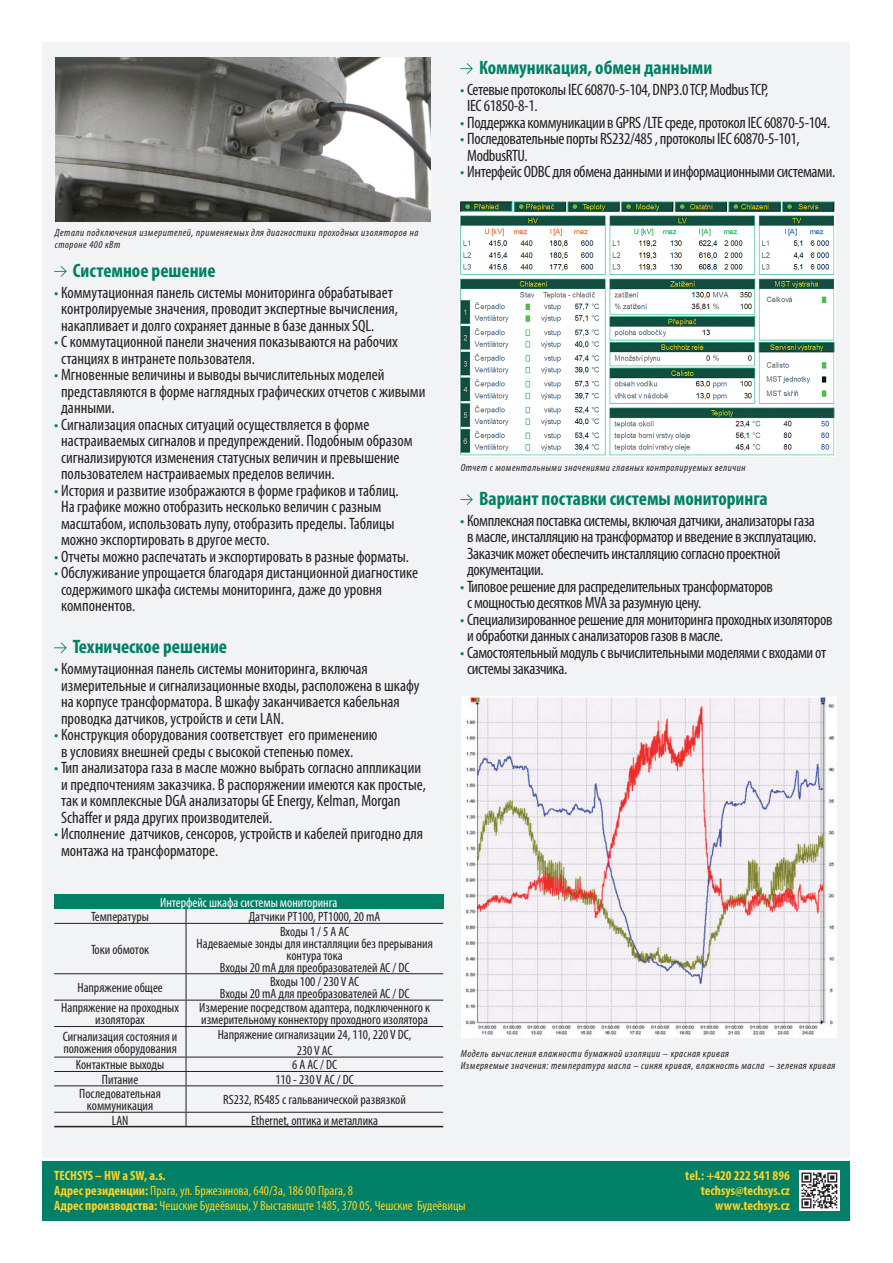
<style>
.page{position:relative;width:893px;height:1263px;background:#fff}
.page>*{position:absolute;margin:0;border:0;box-sizing:border-box;transform-origin:0 0}
.t1{font:700 condensed 19.5px "Myriad Pro";color:#008066}
.t2{font:condensed 16.5px/16.5px "Myriad Pro";color:#231f20}
.t3{font:condensed 16.5px/16.5px "Myriad Pro";letter-spacing:-.02em;color:#231f20}
.t4{font:condensed 13.5px/12px "Myriad Pro";color:#231f20;text-align:center}
.t5{font:condensed 13.5px/15px "Myriad Pro";color:#ffd224}
.t6{font:700 condensed 13.5px/15px "Myriad Pro";color:#ffd224;text-align:right}
.t7{font:condensed 13.5px "Myriad Pro";color:#fff}
.t8{font:italic condensed 10.5px/12px "Myriad Pro";letter-spacing:.05em;color:#231f20}
.s1{color:#008066}
.s2{font-weight:700}
</style>
<div class="page">
<div style="left:43px;top:43px;width:807px;height:1116px;background:#f2f3f4"></div>
<div style="left:43px;top:1159px;width:807px;height:62px;background:#008066"></div>
<hr style="left:13px;top:1158px;width:859px;height:3px;background:#fff">
<svg style="left:54px;top:266px;width:13px;height:11px"></svg>
<svg style="left:54px;top:642px;width:13px;height:11px"></svg>
<div style="left:54px;top:894px;width:389px;height:15px;background:#008066"></div>
<hr style="left:54px;top:923px;width:132px;height:1px;background:#231f20">
<hr style="left:186px;top:923px;width:257px;height:1px;background:#231f20">
<hr style="left:54px;top:973px;width:132px;height:1px;background:#231f20">
<hr style="left:186px;top:973px;width:257px;height:1px;background:#231f20">
<hr style="left:54px;top:1000px;width:132px;height:1px;background:#231f20">
<hr style="left:186px;top:1000px;width:257px;height:1px;background:#231f20">
<hr style="left:54px;top:1026px;width:132px;height:1px;background:#231f20">
<hr style="left:186px;top:1026px;width:257px;height:1px;background:#231f20">
<hr style="left:54px;top:1057px;width:132px;height:1px;background:#231f20">
<hr style="left:186px;top:1057px;width:257px;height:1px;background:#231f20">
<hr style="left:54px;top:1071px;width:132px;height:1px;background:#231f20">
<hr style="left:186px;top:1071px;width:257px;height:1px;background:#231f20">
<hr style="left:54px;top:1085px;width:132px;height:1px;background:#231f20">
<hr style="left:186px;top:1085px;width:257px;height:1px;background:#231f20">
<hr style="left:54px;top:1112px;width:132px;height:1px;background:#231f20">
<hr style="left:186px;top:1112px;width:257px;height:1px;background:#231f20">
<svg style="left:186px;top:909px;width:1px;height:14px"></svg>
<hr style="left:186px;top:924px;width:1px;height:49px;background:#231f20">
<svg style="left:186px;top:974px;width:1px;height:52px"></svg>
<hr style="left:186px;top:1027px;width:1px;height:30px;background:#231f20">
<svg style="left:186px;top:1057px;width:1px;height:69px"></svg>
<hr style="left:54px;top:1126px;width:132px;height:1px;background:#231f20">
<hr style="left:186px;top:1126px;width:257px;height:1px;background:#231f20">
<svg style="left:460px;top:63px;width:13px;height:11px"></svg>
<svg style="left:460px;top:494px;width:13px;height:11px"></svg>
<img style="left:799px;top:1170px;width:40px;height:40px">
<img style="left:55px;top:57px;width:376px;height:165px">
<img style="left:459px;top:202px;width:377px;height:255px">
<img style="left:462px;top:696px;width:374px;height:341px">
<p class="t8" style="left:55px;top:227px;width:365px">Детали подключения измерителей, применяемых для диагностики проходных изоляторов на стороне 400 кВт</p>
<p class="t1" style="left:73px;top:258px;width:144px">Системное решение</p>
<p class="t2" style="left:61px;top:284px;width:338px;text-indent:-7px"><span class="s1">•</span> Коммутационная панель системы мониторинга обрабатывает контролируемые значения, проводит экспертные вычисления, накапливает и долго сохраняет данные в базе данных SQL.</p>
<p class="t2" style="left:61px;top:333px;width:338px;text-indent:-7px"><span class="s1">•</span> С коммутационной панели значения показываются на рабочих станциях в интранете пользователя.</p>
<p class="t2" style="left:61px;top:366px;width:366px;text-indent:-7px"><span class="s1">•</span> Мгновенные величины и выводы вычислительных моделей представляются в форме наглядных графических отчетов с живыми данными.</p>
<p class="t2" style="left:61px;top:416px;width:353px;text-indent:-7px"><span class="s1">•</span> Сигнализация опасных ситуаций осуществляется в форме настраиваемых сигналов и предупреждений. Подобным образом сигнализируются изменения статусных величин и превышение пользователем настраиваемых пределов величин.</p>
<p class="t2" style="left:61px;top:482px;width:339px;text-indent:-7px"><span class="s1">•</span> История и развитие изображаются в форме графиков и таблиц.<br>На графике можно отобразить несколько величин с разным масштабом, использовать лупу, отобразить пределы. Таблицы можно экспортировать в другое место.</p>
<p class="t2" style="left:54px;top:548px;width:356px"><span class="s1">•</span> Отчеты можно распечатать и экспортировать в разные форматы.</p>
<p class="t2" style="left:61px;top:564px;width:359px;text-indent:-7px"><span class="s1">•</span> Обслуживание упрощается благодаря дистанционной диагностике содержимого шкафа системы мониторинга, даже до уровня компонентов.</p>
<p class="t1" style="left:73px;top:635px;width:156px">Техническое решение</p>
<p class="t2" style="left:61px;top:660px;width:360px;text-indent:-7px"><span class="s1">•</span> Коммутационная панель системы мониторинга, включая измерительные и сигнализационные входы, расположена в шкафу на корпусе трансформатора. В шкафу заканчивается кабельная проводка датчиков, устройств и сети LAN.</p>
<p class="t2" style="left:61px;top:726px;width:318px;text-indent:-7px"><span class="s1">•</span> Конструкция оборудования соответствует его применению в условиях внешней среды с высокой степенью помех.</p>
<p class="t2" style="left:61px;top:759px;width:366px;text-indent:-7px"><span class="s1">•</span> Тип анализатора газа в масле можно выбрать согласно аппликации и предпочтениям заказчика. В распоряжении имеются как простые, так и комплексные DGA анализаторы GE Energy, Kelman, Morgan Schaffer и ряда других производителей.</p>
<p class="t2" style="left:61px;top:825px;width:364px;text-indent:-7px"><span class="s1">•</span> Исполнение датчиков, сенсоров, устройств и кабелей пригодно для монтажа на трансформаторе.</p>
<p class="t7" style="left:160px;top:894px;width:179px">Интерфейс шкафа системы мониторинга</p>
<p class="t4" style="left:91px;top:911px;width:59px">Температуры</p>
<p class="t4" style="left:249px;top:911px;width:133px">Датчики PT100, PT1000, 20 mA</p>
<p class="t4" style="left:91px;top:943px;width:60px">Токи обмоток</p>
<p class="t4" style="left:197px;top:925px;width:238px">Входы 1 / 5 A AC<br>Надеваемые зонды для инсталляции без прерывания контура тока<br>Входы 20 mA для преобразователей AC / DC</p>
<p class="t4" style="left:77px;top:981px;width:87px">Напряжение общее</p>
<p class="t4" style="left:220px;top:975px;width:191px">Входы 100 / 230 V AC<br>Входы 20 mA для преобразователей AC / DC</p>
<p class="t4" style="left:61px;top:1002px;width:119px">Напряжение на проходных изоляторах</p>
<p class="t4" style="left:199px;top:1002px;width:232px;text-align:left">Измерение посредством адаптера, подключенного к измерительному коннектору проходного изолятора</p>
<p class="t4" style="left:63px;top:1030px;width:116px;text-align:left">Сигнализация состояния и положения оборудования</p>
<p class="t4" style="left:218px;top:1026px;width:195px;line-height:16.2px">Напряжение сигнализации 24, 110, 220 V DC,<br>230 V AC</p>
<p class="t4" style="left:76px;top:1059px;width:90px">Контактные выходы</p>
<p class="t4" style="left:292px;top:1059px;width:47px">6 A AC / DC</p>
<p class="t4" style="left:102px;top:1073px;width:38px">Питание</p>
<p class="t4" style="left:275px;top:1073px;width:80px">110 - 230 V AC / DC</p>
<p class="t4" style="left:79px;top:1087px;width:83px">Последовательная коммуникация</p>
<p class="t4" style="left:223px;top:1093px;width:184px">RS232, RS485 с гальванической развязкой</p>
<p class="t4" style="left:112px;top:1114px;width:18px">LAN</p>
<p class="t4" style="left:251px;top:1114px;width:129px">Ethernet, оптика и металлика</p>
<p class="t1" style="left:479px;top:55px;width:235px">Коммуникация, обмен данными</p>
<p class="t3" style="left:467px;top:81px;width:303px;text-indent:-7px"><span class="s1">•</span> Сетевые протоколы IEC 60870-5-104, DNP3.0 TCP, Modbus TCP,<br>IEC 61850-8-1.</p>
<p class="t3" style="left:460px;top:114px;width:371px"><span class="s1">•</span> Поддержка коммуникации в GPRS /LTE среде, протокол IEC 60870-5-104.</p>
<p class="t3" style="left:467px;top:131px;width:334px;text-indent:-7px"><span class="s1">•</span> Последовательные порты RS232/485 , протоколы IEC 60870-5-101,<br>ModbusRTU.</p>
<p class="t3" style="left:460px;top:164px;width:376px"><span class="s1">•</span> Интерфейс ODBC для обмена данными и информационными системами.</p>
<p class="t8" style="left:461px;top:461px;width:286px">Отчет с моментальными значениями главных контролируемых величин</p>
<p class="t1" style="left:479px;top:486px;width:290px">Вариант поставки системы мониторинга</p>
<p class="t3" style="left:467px;top:512px;width:351px;text-indent:-7px"><span class="s1">•</span> Комплексная поставка системы, включая датчики, анализаторы газа в масле, инсталляцию на трансформатор и введение в эксплуатацию.<br>Заказчик может обеспечить инсталляцию согласно проектной документации.</p>
<p class="t3" style="left:467px;top:578px;width:307px;text-indent:-7px"><span class="s1">•</span> Типовое решение для распределительных трансформаторов с мощностью десятков MVA за разумную цену.</p>
<p class="t3" style="left:467px;top:611px;width:367px;text-indent:-7px"><span class="s1">•</span> Специализированное решение для мониторинга проходных изоляторов и обработки данных с анализаторов газов в масле.</p>
<p class="t3" style="left:467px;top:644px;width:361px;text-indent:-7px"><span class="s1">•</span> Самостоятельный модуль с вычислительными моделями с входами от системы заказчика.</p>
<p class="t8" style="left:461px;top:1047px;width:376px">Модель вычисления влажности бумажной изоляции – красная кривая<br>Измеряемые значения: температура масла – синяя кривая, влажность масла – зеленая кривая</p>
<p class="t5" style="left:54px;top:1167px;width:413px"><span class="s2">TECHSYS – HW a SW, a.s.<br>Адрес резиденции:</span> Прага, ул. Бржезинова, 640/3а, 186 00 Прага, 8<br><span class="s2">Адрес производства:</span> Чешские Будеёвицы, У Выставищте 1485, 370 05, Чешские Будеёвицы</p>
<p class="t6" style="left:685px;top:1167px;width:106px">tel.: +420 222 541 896 techsys@techsys.cz www.techsys.cz</p>
</div>
